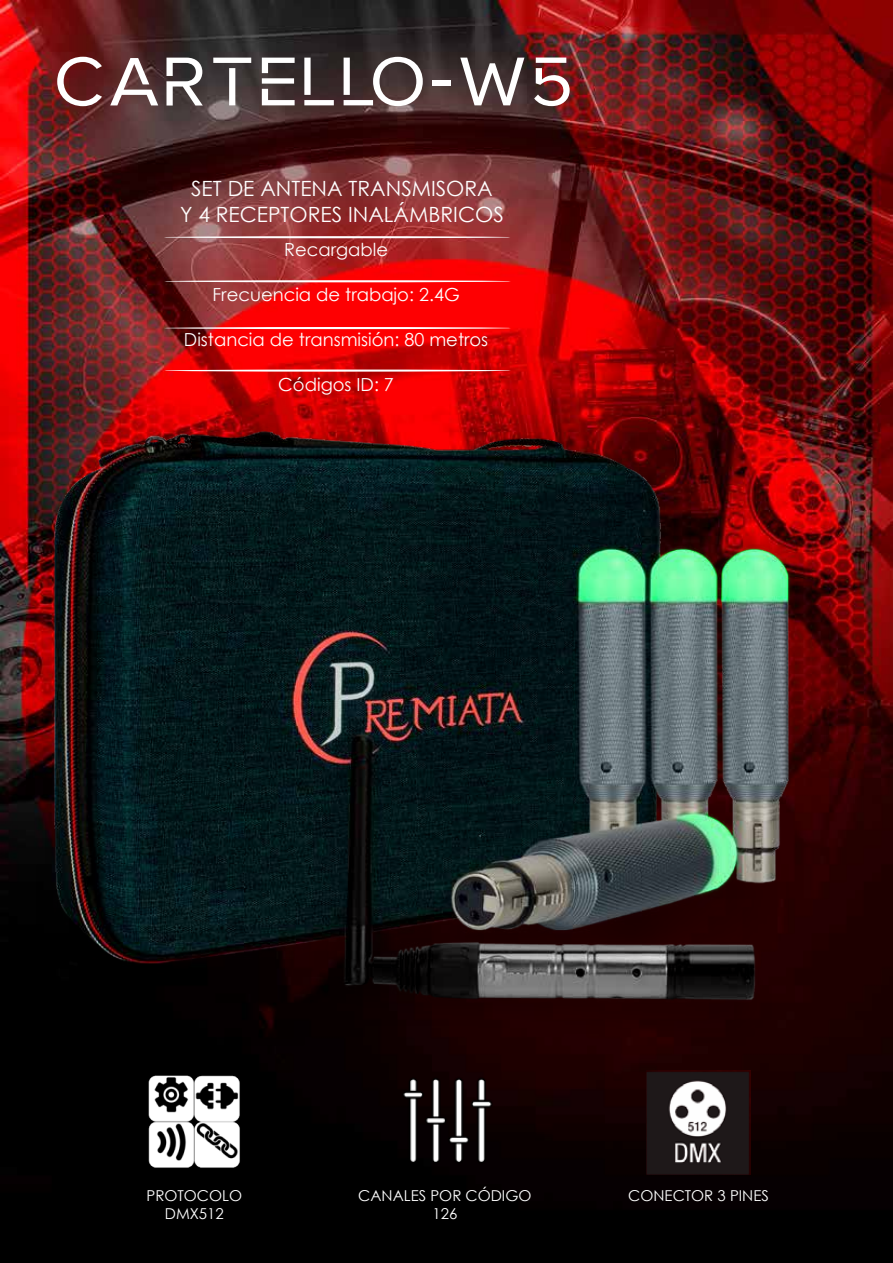
<style>
.page{position:relative;width:893px;height:1263px;background:#fff}
.page>*{position:absolute;margin:0;border:0;box-sizing:border-box;transform-origin:0 0}
.t1{font:75px "Robota Non Commercial";letter-spacing:.05em;color:#fff}
.t2{font:21px/25.2px "Century Gothic";color:#fff;text-align:center}
.t3{font:18px "Century Gothic";color:#fff}
.t4{font:15px/18px "Century Gothic";color:#fff;text-align:center}
</style>
<div class="page">
<img style="left:0;top:0;width:893px;height:1263px">
<hr style="left:164px;top:236px;width:346px;height:2px;background:#fff;border-radius:50%">
<hr style="left:164px;top:280px;width:347px;height:2px;background:#fff;border-radius:50%">
<hr style="left:164px;top:327px;width:347px;height:2px;background:#fff;border-radius:50%">
<hr style="left:164px;top:369px;width:347px;height:3px;background:#fff;border-radius:50%">
<img style="left:21px;top:389px;width:829px;height:661px">
<img style="left:396px;top:1069px;width:102px;height:104px">
<img style="left:143px;top:1070px;width:103px;height:103px">
<img style="left:646px;top:1070px;width:105px;height:104px">
<h1 class="t1" style="left:54px;top:51px;width:520px">CARTELLO-W5</h1>
<p class="t2" style="left:180px;top:176px;width:325px">SET DE ANTENA TRANSMISORA<br>Y 4 RECEPTORES INALÁMBRICOS</p>
<p class="t3" style="left:284px;top:237px;width:105px">Recargable</p>
<p class="t3" style="left:213px;top:282px;width:249px">Frecuencia de trabajo: 2.4G</p>
<p class="t3" style="left:184px;top:327px;width:306px">Distancia de transmisión: 80 metros</p>
<p class="t3" style="left:278px;top:372px;width:117px">Códigos ID: 7</p>
<p class="t4" style="left:147px;top:1187px;width:97px">PROTOCOLO<br>DMX512</p>
<p class="t4" style="left:358px;top:1187px;width:175px">CANALES POR CÓDIGO<br>126</p>
<p class="t4" style="left:628px;top:1187px;width:142px">CONECTOR 3 PINES</p>
</div>
